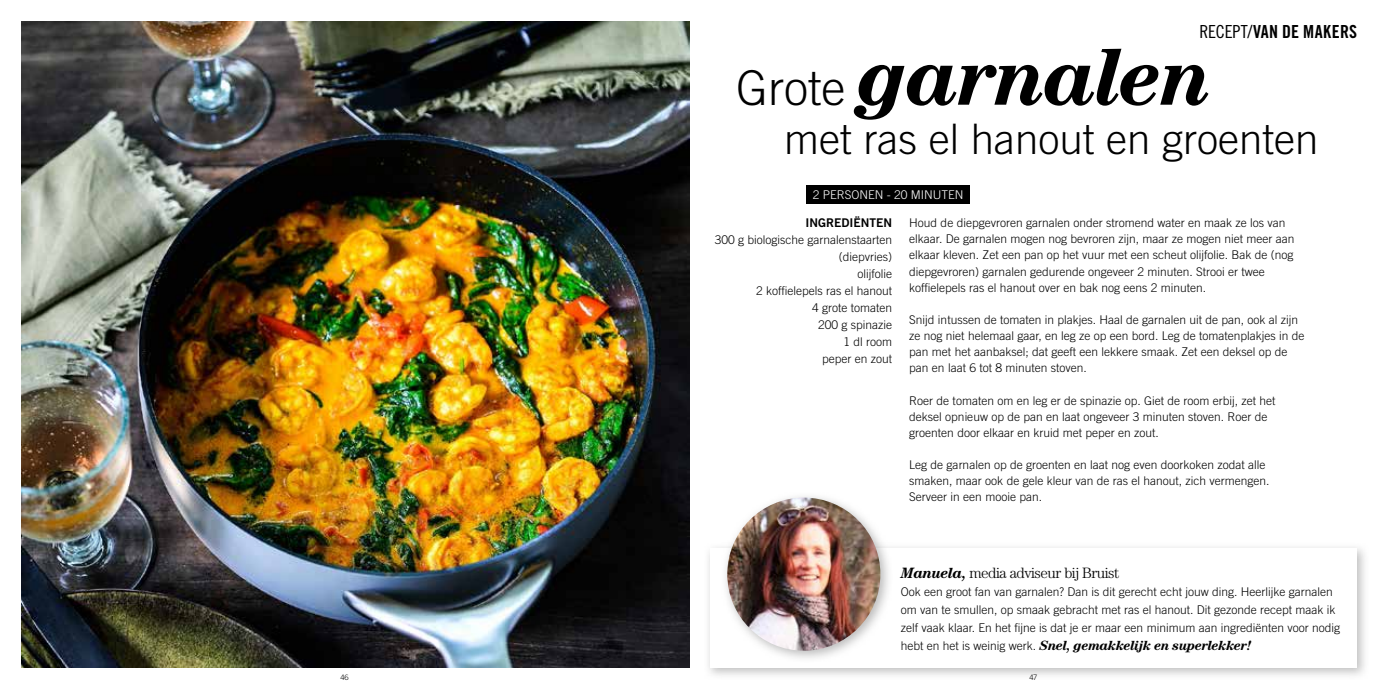
<style>
.page{position:relative;width:1378px;height:689px;background:#fff}
.page>*{position:absolute;margin:0;border:0;box-sizing:border-box;transform-origin:0 0}
.t1{font:italic 700 82.5px "Century LT";letter-spacing:-.03em;color:#000}
.t2{font:300 42px "Trade Gothic LT Std";color:#000}
.t3{font:18px "Trade Gothic LT Std Bd Cn 20";letter-spacing:.02em;color:#000}
.t4{font:300 15px "Century LT";letter-spacing:-.03em;color:#000}
.t5{font:italic 700 13.5px "Century LT";letter-spacing:-.03em;color:#000}
.t6{font:300 12px/16.2px "Trade Gothic LT Std";color:#000}
.t7{font:300 12px "Trade Gothic LT Std";color:#fff}
.t8{font:12px "Trade Gothic LT Std Bd 2";color:#000}
.t9{font:300 7.5px "Trade Gothic LT Std";color:#000}
.s1{font-family:"Trade Gothic LT Std Cn 18"}
.s2{font-family:"Trade Gothic LT Std";font-weight:300;font-style:normal;font-size:48px}
.s3{font-weight:700;font-style:italic}
.s4{font-family:"Trade Gothic LT Std";font-weight:300;font-style:normal;font-size:12px}
</style>
<div class="page">
<img style="left:21px;top:21px;width:668px;height:647px">
<div style="left:806px;top:185px;width:164px;height:19px;background:#000"></div>
<img style="left:721px;top:496px;width:171px;height:165px">
<img style="left:727px;top:497px;width:153px;height:154px;border-radius:77px">
<img style="left:689px;top:21px;width:1px;height:647px">
<h3 class="t3" style="left:1199px;top:21px;width:159px"><span class="s1">RECEPT/</span>VAN DE MAKERS</h3>
<h1 class="t1" style="left:736px;top:28px;width:478px"><span class="s2">Grote</span> garnalen</h1>
<h2 class="t2" style="left:784px;top:114px;width:536px">met ras el hanout en groenten</h2>
<p class="t7" style="left:812px;top:187px;width:152px">2 PERSONEN - 20 MINUTEN</p>
<p class="t8" style="left:805px;top:215px;width:88px">INGREDIËNTEN</p>
<p class="t6" style="left:715px;top:231px;width:179px;line-height:17px;text-align:right">300 g biologische garnalenstaarten (diepvries)<br>olijfolie<br>2 koffielepels ras el hanout<br>4 grote tomaten<br>200 g spinazie<br>1 dl room<br>peper en zout</p>
<p class="t6" style="left:909px;top:215px;width:387px">Houd de diepgevroren garnalen onder stromend water en maak ze los van elkaar. De garnalen mogen nog bevroren zijn, maar ze mogen niet meer aan elkaar kleven. Zet een pan op het vuur met een scheut olijfolie. Bak de (nog diepgevroren) garnalen gedurende ongeveer 2 minuten. Strooi er twee koffielepels ras el hanout over en bak nog eens 2 minuten.</p>
<p class="t6" style="left:909px;top:311px;width:397px">Snijd intussen de tomaten in plakjes. Haal de garnalen uit de pan, ook al zijn ze nog niet helemaal gaar, en leg ze op een bord. Leg de tomatenplakjes in de pan met het aanbaksel; dat geeft een lekkere smaak. Zet een deksel op de pan en laat 6 tot 8 minuten stoven.</p>
<p class="t6" style="left:909px;top:392px;width:368px">Roer de tomaten om en leg er de spinazie op. Giet de room erbij, zet het deksel opnieuw op de pan en laat ongeveer 3 minuten stoven. Roer de groenten door elkaar en kruid met peper en zout.</p>
<p class="t6" style="left:909px;top:457px;width:362px">Leg de garnalen op de groenten en laat nog even doorkoken zodat alle smaken, maar ook de gele kleur van de ras el hanout, zich vermengen.<br>Serveer in een mooie pan.</p>
<p class="t4" style="left:901px;top:564px;width:220px"><span class="s3">Manuela,</span> media adviseur bij Bruist</p>
<p class="t6" style="left:901px;top:582px;width:441px;line-height:18px">Ook een groot fan van garnalen? Dan is dit gerecht echt jouw ding. Heerlijke garnalen om van te smullen, op smaak gebracht met ras el hanout. Dit gezonde recept maak ik zelf vaak klaar. En het fijne is dat je er maar een minimum aan ingrediënten voor nodig</p>
<p class="t5" style="left:901px;top:637px;width:353px"><span class="s4">hebt en het is weinig werk.</span> Snel, gemakkelijk en superlekker!</p>
<p class="t9" style="left:340px;top:672px;width:10px">46</p>
<p class="t9" style="left:1029px;top:672px;width:9px">47</p>
</div>
